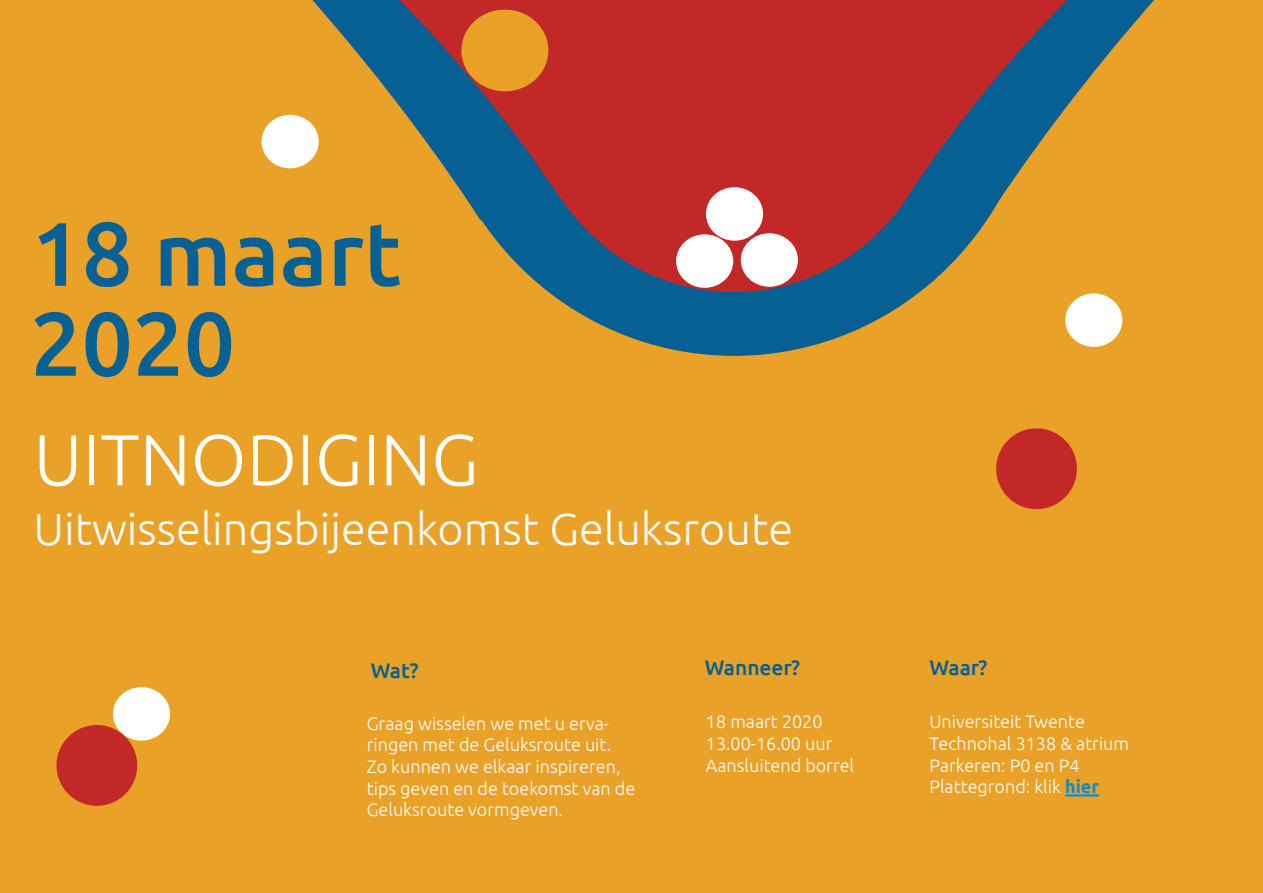
<style>
.page{position:relative;width:1263px;height:893px;background:#e9a128}
.page>*{position:absolute;margin:0;border:0;box-sizing:border-box;transform-origin:0 0}
.t1{font:500 90px/90px "Ubuntu";color:#086194}
.t2{font:300 72px "Ubuntu";color:#fff}
.t3{font:300 45px "Ubuntu";color:#fff}
.t4{font:500 21px "Ubuntu";color:#066093}
.t5{font:300 18px/21.6px "Ubuntu";color:#fff}
.s1{font-weight:700;color:#0f8acb}
</style>
<div class="page">
<svg style="left:482px;top:221px;width:504px;height:135px"></svg>
<svg style="left:942px;top:201px;width:57px;height:20px"></svg>
<svg style="left:267px;top:122px;width:259px;height:99px"></svg>
<svg style="left:526px;top:0;width:416px;height:292px;background:#793f50"></svg>
<svg style="left:757px;top:0;width:397px;height:201px;fill:#c12827"></svg>
<svg style="left:273px;top:0;width:437px;height:201px"></svg>
<div style="left:261px;top:115px;width:58px;height:53px;background:#fff;border-radius:50%"></div>
<div style="left:741px;top:233px;width:57px;height:54px;background:#fff;border-radius:50%"></div>
<div style="left:461px;top:10px;width:87px;height:81px;background:#e9a128;border-radius:50%"></div>
<div style="left:676px;top:234px;width:57px;height:54px;background:#fff;border-radius:50%"></div>
<div style="left:706px;top:187px;width:57px;height:54px;background:#fff;border-radius:50%"></div>
<div style="left:1065px;top:293px;width:57px;height:54px;background:#fff;border-radius:50%"></div>
<hr style="left:1065px;top:794px;width:34px;height:2px;background:#0f8acb">
<div style="left:113px;top:687px;width:57px;height:54px;background:#fff;border-radius:50%"></div>
<div style="left:56px;top:725px;width:81px;height:81px;background:#c12827;border-radius:50%"></div>
<div style="left:996px;top:428px;width:81px;height:81px;background:#c12827;border-radius:50%"></div>
<h1 class="t1" style="left:31px;top:205px;width:373px">18 maart<br>2020</h1>
<h2 class="t2" style="left:33px;top:416px;width:447px">UITNODIGING</h2>
<h3 class="t3" style="left:33px;top:502px;width:761px">Uitwisselingsbijeenkomst Geluksroute</h3>
<p class="t4" style="left:371px;top:658px;width:50px">Wat?</p>
<p class="t5" style="left:367px;top:712px;width:270px">Graag wisselen we met u erva&shy;ringen met de Geluksroute uit.<br>Zo kunnen we elkaar inspireren, tips geven en de toekomst van de<br>Geluksroute vormgeven.</p>
<p class="t4" style="left:705px;top:654px;width:97px">Wanneer?</p>
<p class="t5" style="left:706px;top:711px;width:150px">18 maart 2020<br>13.00-16.00 uur<br>Aansluitend borrel</p>
<p class="t4" style="left:929px;top:654px;width:60px">Waar?</p>
<p class="t5" style="left:929px;top:711px;width:201px">Universiteit Twente<br>Technohal 3138 &amp; atrium<br>Parkeren: P0 en P4<br>Plattegrond: klik <span class="s1">hier</span></p>
</div>
